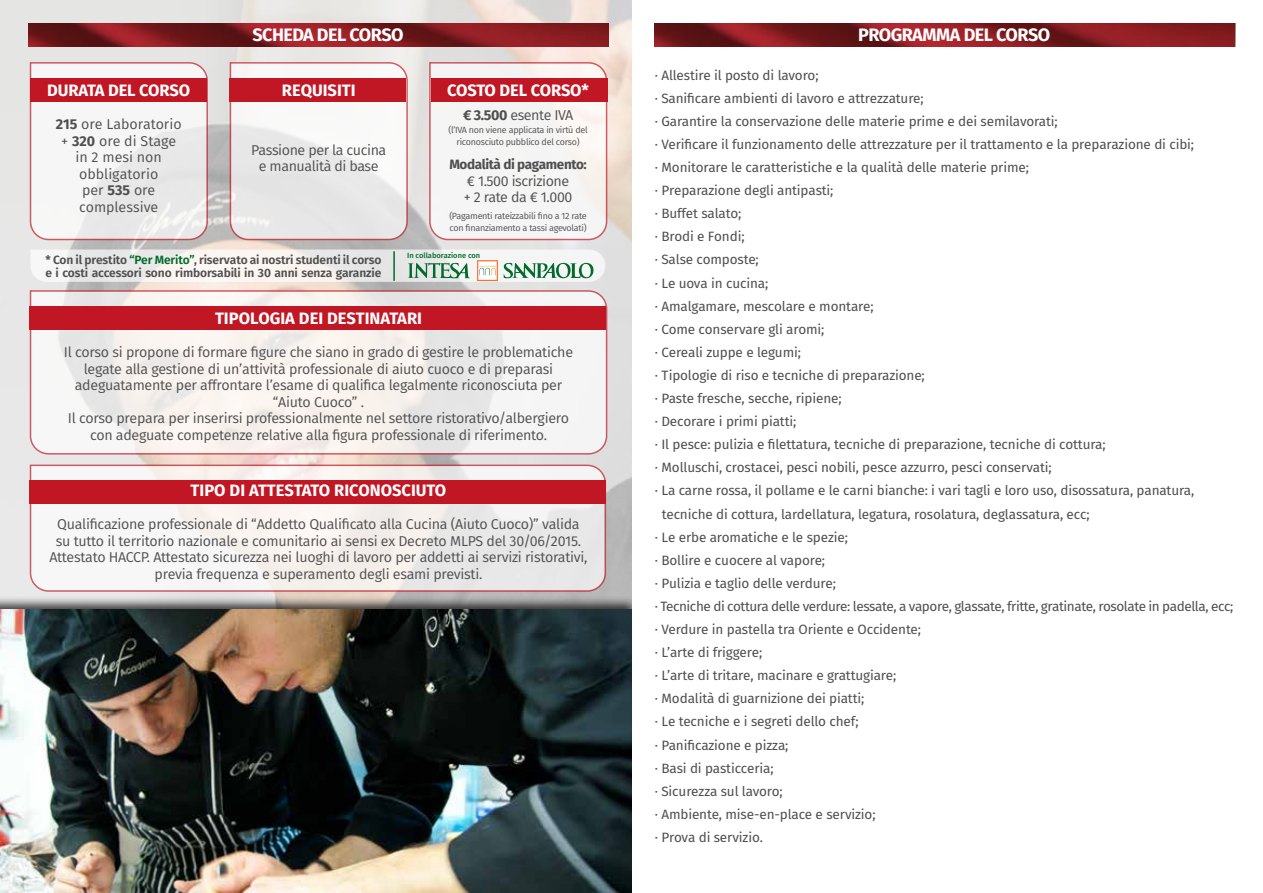
<style>
.page{position:relative;width:1263px;height:893px;background:#fff}
.page>*{position:absolute;margin:0;border:0;box-sizing:border-box;transform-origin:0 0}
.t1{font:700 18px "Fira Sans";letter-spacing:-.03em;color:#fff}
.t2{font:700 16.5px "Fira Sans";color:#fff}
.t3{font:14.25px/16.5px "Fira Sans";letter-spacing:-.02em;color:#504f4f;text-align:center}
.t4{font:14.25px/16.5px "Fira Sans";color:#504f4f;text-align:center}
.t5{font:13.5px "Fira Sans";letter-spacing:-.01em;color:#504f4f}
.t6{font:13.5px "Fira Sans";letter-spacing:-.03em;color:#504f4f}
.t7{font:700 13.5px "Fira Sans";letter-spacing:-.03em;color:#504f4f}
.t8{font:600 12px/13.5px "Fira Sans";letter-spacing:-.01em;color:#504f4f}
.t9{font:9px/12px "Fira Sans";letter-spacing:-.03em;color:#504f4f;text-align:center}
.t10{font:500 7.5px "Fira Sans";color:#006b2b}
.s1{font-weight:700}
.s2{color:#006b2b}
</style>
<div class="page">
<img style="left:0;top:0;width:631px;height:596px">
<svg style="left:29px;top:23px;width:580px;height:24px;background:#811b1f"></svg>
<svg style="left:655px;top:23px;width:580px;height:24px;background:#811b1f"></svg>
<svg style="left:29px;top:61px;width:180px;height:180px"></svg>
<svg style="left:229px;top:61px;width:180px;height:180px"></svg>
<svg style="left:29px;top:289px;width:579px;height:166px"></svg>
<svg style="left:29px;top:464px;width:578px;height:128px"></svg>
<svg style="left:428px;top:61px;width:180px;height:180px"></svg>
<div style="left:30px;top:78px;width:176px;height:24px;background:#c11623"></div>
<div style="left:230px;top:78px;width:176px;height:24px;background:#c11623"></div>
<div style="left:431px;top:78px;width:176px;height:24px;background:#c11623"></div>
<div style="left:30px;top:306px;width:576px;height:23px;background:#c11623"></div>
<div style="left:30px;top:480px;width:576px;height:24px;background:#c11623"></div>
<div style="left:0;top:596px;width:641px;height:297px;background:#000;opacity:.75"></div>
<img style="left:0;top:609px;width:631px;height:284px">
<div style="left:632px;top:565px;width:11px;height:328px;background:#fff"></div>
<svg style="left:31px;top:249px;width:574px;height:33px"></svg>
<hr style="left:393px;top:251px;width:2px;height:30px;background:#006b2b">
<h1 class="t1" style="left:252px;top:20px;width:153px">SCHEDA DEL CORSO</h1>
<h1 class="t1" style="left:858px;top:20px;width:194px">PROGRAMMA DEL CORSO</h1>
<p class="t2" style="left:47px;top:77px;width:144px">DURATA DEL CORSO</p>
<p class="t4" style="left:56px;top:116px;width:127px"><span class="s1">215</span> ore Laboratorio + <span class="s1">320</span> ore di Stage in 2 mesi non obbligatorio<br>per <span class="s1">535</span> ore complessive</p>
<p class="t2" style="left:282px;top:77px;width:75px">REQUISITI</p>
<p class="t3" style="left:251px;top:141px;width:137px">Passione per la cucina e manualità di base</p>
<p class="t2" style="left:447px;top:76px;width:143px">COSTO DEL CORSO*</p>
<p class="t3" style="left:463px;top:106px;width:112px"><span class="s1">€ 3.500</span> esente IVA</p>
<p class="t9" style="left:448px;top:124px;width:141px">(l’IVA non viene applicata in virtù del riconosciuto pubblico del corso)</p>
<p class="t7" style="left:449px;top:153px;width:139px">Modalità di pagamento:</p>
<p class="t3" style="left:464px;top:172px;width:110px;text-align:left">€ 1.500 iscrizione + 2 rate da € 1.000</p>
<p class="t9" style="left:449px;top:209px;width:139px;text-align:left">(Pagamenti rateizzabili fino a 12 rate con finanziamento a tassi agevolati)</p>
<p class="t8" style="left:45px;top:252px;width:337px">* Con il prestito <span class="s2">“Per Merito”</span>, riservato ai nostri studenti il corso e i costi accessori sono rimborsabili in 30 anni senza garanzie</p>
<p class="t10" style="left:407px;top:250px;width:75px">In collaborazione con</p>
<p class="t2" style="left:215px;top:304px;width:208px">TIPOLOGIA DEI DESTINATARI</p>
<p class="t3" style="left:64px;top:344px;width:511px">Il corso si propone di formare figure che siano in grado di gestire le problematiche legate alla gestione di un’attività professionale di aiuto cuoco e di preparasi adeguatamente per affrontare l’esame di qualifica legalmente riconosciuta per “Aiuto Cuoco” .<br>Il corso prepara per inserirsi professionalmente nel settore ristorativo/albergiero con adeguate competenze relative alla figura professionale di riferimento.</p>
<p class="t2" style="left:191px;top:476px;width:257px">TIPO DI ATTESTATO RICONOSCIUTO</p>
<p class="t3" style="left:49px;top:515px;width:539px">Qualificazione professionale di “Addetto Qualificato alla Cucina (Aiuto Cuoco)” valida su tutto il territorio nazionale e comunitario ai sensi ex Decreto MLPS del 30/06/2015.<br>Attestato HACCP. Attestato sicurezza nei luoghi di lavoro per addetti ai servizi ristorativi, previa frequenza e superamento degli esami previsti.</p>
<p class="t5" style="left:655px;top:65px;width:165px">· Allestire il posto di lavoro;</p>
<p class="t5" style="left:655px;top:88px;width:270px">· Sanificare ambienti di lavoro e attrezzature;</p>
<p class="t5" style="left:655px;top:111px;width:404px">· Garantire la conservazione delle materie prime e dei semilavorati;</p>
<p class="t5" style="left:655px;top:134px;width:541px">· Verificare il funzionamento delle attrezzature per il trattamento e la preparazione di cibi;</p>
<p class="t5" style="left:655px;top:157px;width:376px">· Monitorare le caratteristiche e la qualità delle materie prime;</p>
<p class="t5" style="left:655px;top:180px;width:180px">· Preparazione degli antipasti;</p>
<p class="t5" style="left:655px;top:203px;width:88px">· Buffet salato;</p>
<p class="t5" style="left:655px;top:226px;width:91px">· Brodi e Fondi;</p>
<p class="t5" style="left:655px;top:249px;width:106px">· Salse composte;</p>
<p class="t5" style="left:655px;top:273px;width:115px">· Le uova in cucina;</p>
<p class="t5" style="left:655px;top:296px;width:220px">· Amalgamare, mescolare e montare;</p>
<p class="t5" style="left:655px;top:319px;width:171px">· Come conservare gli aromi;</p>
<p class="t5" style="left:655px;top:342px;width:148px">· Cereali zuppe e legumi;</p>
<p class="t5" style="left:655px;top:365px;width:271px">· Tipologie di riso e tecniche di preparazione;</p>
<p class="t5" style="left:655px;top:388px;width:188px">· Paste fresche, secche, ripiene;</p>
<p class="t5" style="left:655px;top:411px;width:143px">· Decorare i primi piatti;</p>
<p class="t5" style="left:655px;top:434px;width:452px">· Il pesce: pulizia e filettatura, tecniche di preparazione, tecniche di cottura;</p>
<p class="t5" style="left:655px;top:457px;width:398px">· Molluschi, crostacei, pesci nobili, pesce azzurro, pesci conservati;</p>
<p class="t5" style="left:655px;top:480px;width:541px">· La carne rossa, il pollame e le carni bianche: i vari tagli e loro uso, disossatura, panatura,</p>
<p class="t5" style="left:662px;top:504px;width:429px">tecniche di cottura, lardellatura, legatura, rosolatura, deglassatura, ecc;</p>
<p class="t5" style="left:655px;top:527px;width:195px">· Le erbe aromatiche e le spezie;</p>
<p class="t5" style="left:655px;top:550px;width:172px">· Bollire e cuocere al vapore;</p>
<p class="t5" style="left:655px;top:573px;width:183px">· Pulizia e taglio delle verdure;</p>
<p class="t6" style="left:655px;top:596px;width:580px">· Tecniche di cottura delle verdure: lessate, a vapore, glassate, fritte, gratinate, rosolate in padella, ecc;</p>
<p class="t5" style="left:655px;top:619px;width:268px">· Verdure in pastella tra Oriente e Occidente;</p>
<p class="t5" style="left:655px;top:642px;width:109px">· L’arte di friggere;</p>
<p class="t5" style="left:655px;top:665px;width:243px">· L’arte di tritare, macinare e grattugiare;</p>
<p class="t5" style="left:655px;top:688px;width:211px">· Modalità di guarnizione dei piatti;</p>
<p class="t5" style="left:655px;top:711px;width:205px">· Le tecniche e i segreti dello chef;</p>
<p class="t5" style="left:655px;top:735px;width:135px">· Panificazione e pizza;</p>
<p class="t5" style="left:655px;top:758px;width:120px">· Basi di pasticceria;</p>
<p class="t5" style="left:655px;top:781px;width:129px">· Sicurezza sul lavoro;</p>
<p class="t5" style="left:655px;top:804px;width:222px">· Ambiente, mise-en-place e servizio;</p>
<p class="t5" style="left:655px;top:827px;width:110px">· Prova di servizio.</p>
</div>
